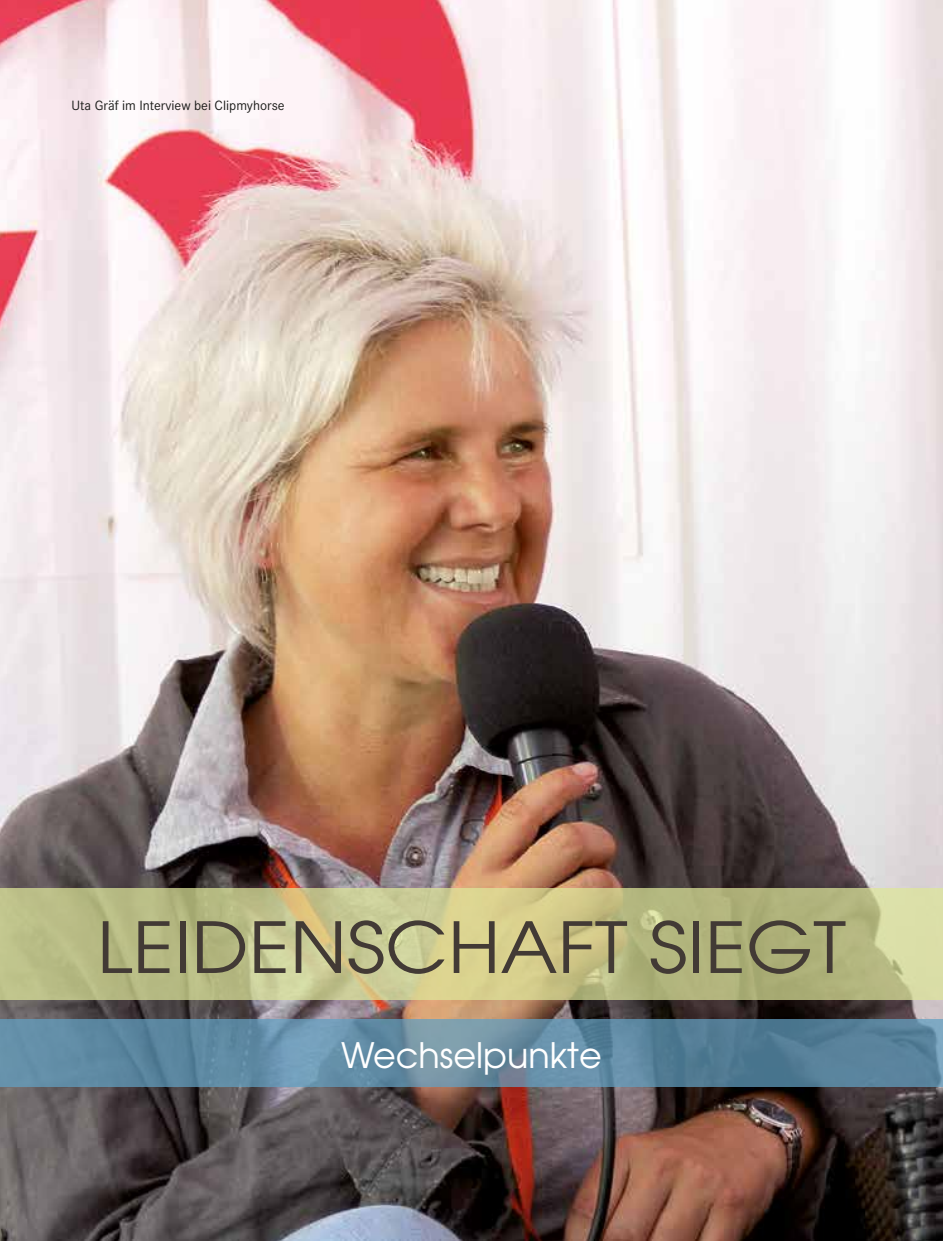
<style>
.page{position:relative;width:943px;height:1241px;background:#fff}
.page>*{position:absolute;margin:0;border:0;box-sizing:border-box;transform-origin:0 0}
.t1{font:70px "Avant Garde";color:#423a35;scale:1.1 1}
.t2{font:35px "Avant Garde";color:#fff}
.t3{font:14px "Corporate S";color:#1d1d1b}
</style>
<div class="page">
<img style="left:0;top:0;width:943px;height:1240px">
<svg style="left:0;top:888px;width:943px;height:112px;background:#c0c188"></svg>
<svg style="left:0;top:1019px;width:943px;height:67px;background:#5f88a1"></svg>
<p class="t3" style="left:71px;top:97px;width:215px">Uta Gräf im Interview bei Clipmyhorse</p>
<h1 class="t1" style="left:97px;top:903px;width:682px">LEIDENSCHAFT SIEGT</h1>
<h2 class="t2" style="left:341px;top:1032px;width:262px">Wechselpunkte</h2>
</div>
